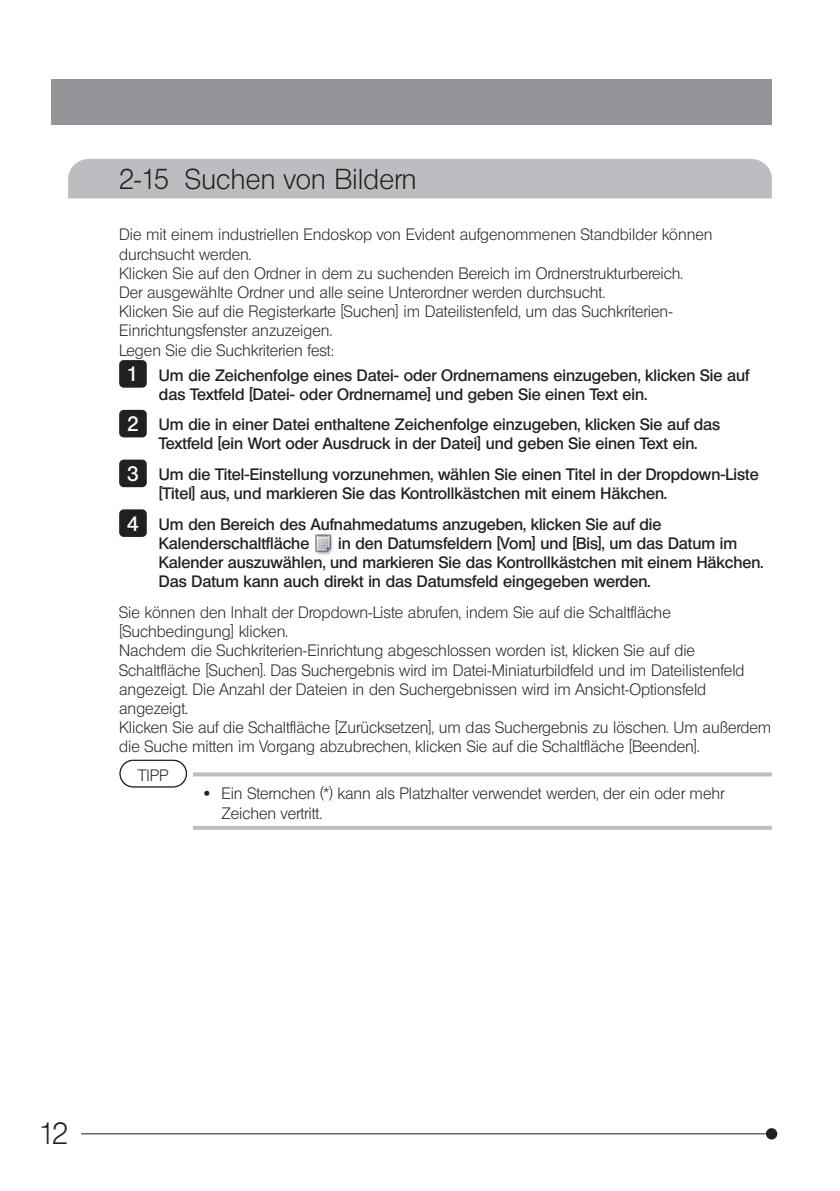
<style>
.page{position:relative;width:840px;height:1191px;background:#fff}
.page>*{position:absolute;margin:0;border:0;box-sizing:border-box;transform-origin:0 0}
.t1{font:30px "Olympus Leicht Normal";color:#231f20}
.t2{font:28px "Olympus Leicht Normal";color:#231f20}
.t3{font:20.2px "Olympus Leicht Halbfett";color:#fff}
.t4{font:16px/19.2px "Olympus Leicht Normal";color:#231f20}
.t5{font:16px/19.2px "Olympus Leicht Halbfett";color:#231f20}
.s1{font-family:"Olympus Leicht Halbfett"}
</style>
<div class="page">
<div style="left:765px;top:1128px;width:11px;height:11px;background:#231f20;border-radius:50%"></div>
<hr style="left:81px;top:1133px;width:690px;height:1px;background:#231f20">
<div style="left:51px;top:79px;width:720px;height:46px;background:#939598"></div>
<div style="left:68px;top:159px;width:703px;height:39px;background:#bcbdc0"></div>
<svg style="left:193px;top:772px;width:578px;height:4px;background:#c3c4c7"></svg>
<hr style="left:193px;top:826px;width:578px;height:4px;background:#bcbdc0">
<img style="left:315px;top:534px;width:18px;height:20px">
<div style="left:119px;top:360px;width:28px;height:28px;background:#231f20;border-radius:5px"></div>
<div style="left:119px;top:410px;width:28px;height:27px;background:#231f20;border-radius:5px"></div>
<div style="left:119px;top:459px;width:28px;height:28px;background:#231f20;border-radius:5px"></div>
<div style="left:119px;top:509px;width:28px;height:28px;background:#231f20;border-radius:5px"></div>
<div style="left:119px;top:759px;width:68px;height:28px;border:2px solid #231f20;border-radius:13px"></div>
<h2 class="t2" style="left:119px;top:163px;width:299px">2-15 Suchen von Bildern</h2>
<p class="t4" style="left:119px;top:225px;width:594px">Die mit einem industriellen Endoskop von Evident aufgenommenen Standbilder können durchsucht werden.<br>Klicken Sie auf den Ordner in dem zu suchenden Bereich im Ordnerstrukturbereich.<br>Der ausgewählte Ordner und alle seine Unterordner werden durchsucht.<br>Klicken Sie auf die Registerkarte [Suchen] im Dateilistenfeld, um das Suchkriterien-Einrichtungsfenster anzuzeigen.<br>Legen Sie die Suchkriterien fest:</p>
<p class="t5" style="left:159px;top:365px;width:591px">Um die Zeichenfolge eines Datei- oder Ordnernamens einzugeben, klicken Sie auf das Textfeld [Datei- oder Ordnername] und geben Sie einen Text ein.</p>
<p class="t5" style="left:159px;top:415px;width:562px">Um die in einer Datei enthaltene Zeichenfolge einzugeben, klicken Sie auf das<br>Textfeld [ein Wort oder Ausdruck in der Datei] und geben Sie einen Text ein.</p>
<p class="t5" style="left:159px;top:465px;width:601px">Um die Titel-Einstellung vorzunehmen, wählen Sie einen Titel in der Dropdown-Liste [Titel] aus, und markieren Sie das Kontrollkästchen mit einem Häkchen.</p>
<p class="t5" style="left:159px;top:514px;width:504px">Um den Bereich des Aufnahmedatums anzugeben, klicken Sie auf die<br>Kalenderschaltfläche</p>
<p class="t3" style="left:127px;top:362px;width:13px">1</p>
<p class="t3" style="left:127px;top:412px;width:13px">2</p>
<p class="t3" style="left:127px;top:462px;width:13px">3</p>
<p class="t3" style="left:127px;top:511px;width:13px">4</p>
<p class="t5" style="left:159px;top:533px;width:605px;text-indent:179px">in den Datumsfeldern [Vom] und [Bis], um das Datum im<br>Kalender auszuwählen, und markieren Sie das Kontrollkästchen mit einem Häkchen.<br>Das Datum kann auch direkt in das Datumsfeld eingegeben werden.</p>
<p class="t4" style="left:119px;top:602px;width:653px">Sie können den Inhalt der Dropdown-Liste abrufen, indem Sie auf die Schaltfläche [Suchbedingung] klicken.<br>Nachdem die Suchkriterien-Einrichtung abgeschlossen worden ist, klicken Sie auf die Schaltfläche [Suchen]. Das Suchergebnis wird im Datei-Miniaturbildfeld und im Dateilistenfeld angezeigt. Die Anzahl der Dateien in den Suchergebnissen wird im Ansicht-Optionsfeld angezeigt.<br>Klicken Sie auf die Schaltfläche [Zurücksetzen], um das Suchergebnis zu löschen. Um außerdem die Suche mitten im Vorgang abzubrechen, klicken Sie auf die Schaltfläche [Beenden].</p>
<p class="t4" style="left:221px;top:783px;width:504px;line-height:20px;text-indent:-17px"><span class="s1">·</span> Ein Sternchen (*) kann als Platzhalter verwendet werden, der ein oder mehr<br>Zeichen vertritt.</p>
<p class="t4" style="left:138px;top:765px;width:32px">TIPP</p>
<h1 class="t1" style="left:39px;top:1115px;width:30px">12</h1>
</div>
